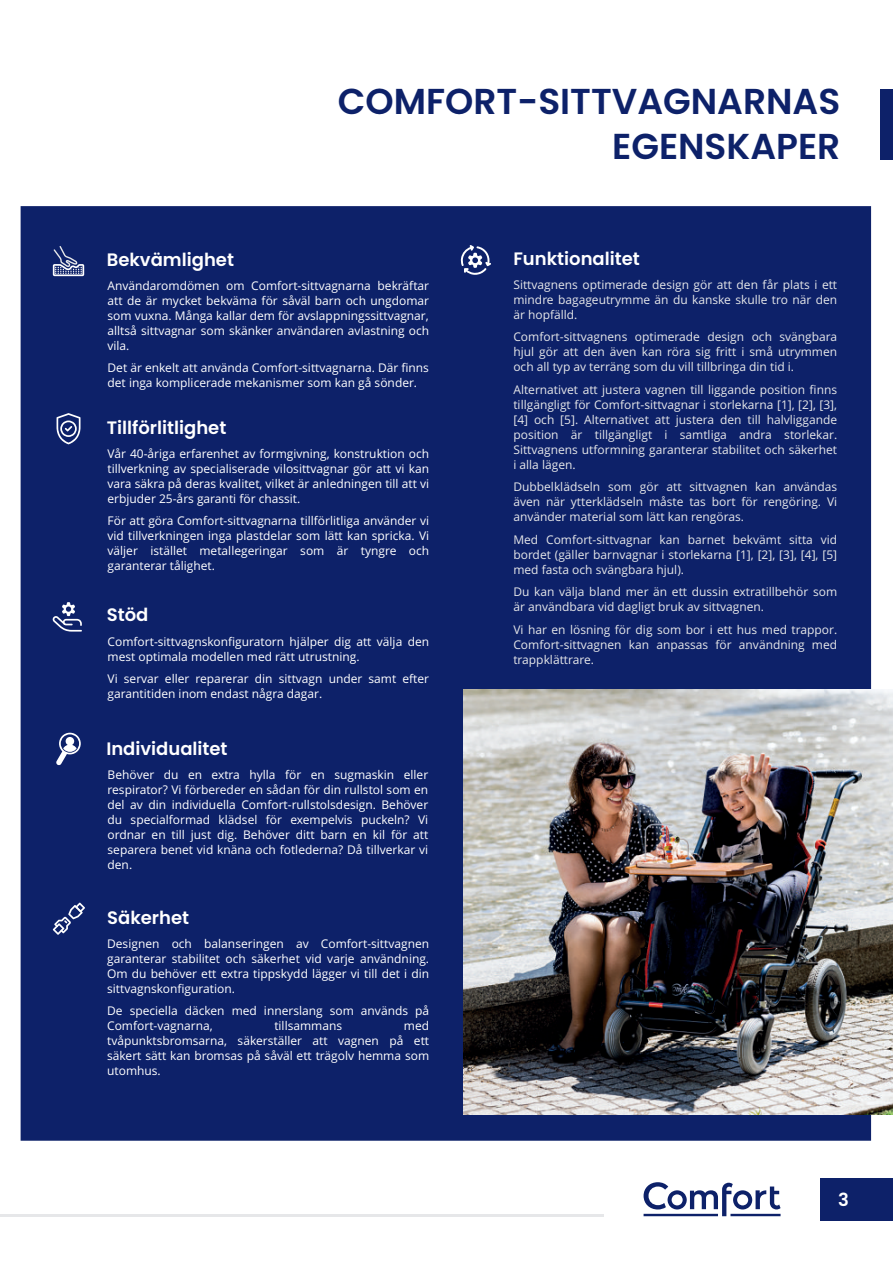
<style>
.page{position:relative;width:893px;height:1263px;background:#fff}
.page>*{position:absolute;margin:0;border:0;box-sizing:border-box;transform-origin:0 0}
.t1{font:600 36px/45px "Poppins";color:#0d2169;text-align:right}
.t2{font:600 18px "Poppins";color:#fff}
.t3{font:12px/15px "Open Sans";color:#fff;text-align:justify}
.t4{font:12px/15px "Open Sans";color:#e6e7e9;text-align:justify}
</style>
<div class="page">
<div style="left:21px;top:206px;width:850px;height:935px;background:#0d2169"></div>
<div style="left:880px;top:89px;width:13px;height:71px;background:#0d2169"></div>
<svg style="left:52px;top:245px;width:32px;height:36px"></svg>
<svg style="left:53px;top:602px;width:29px;height:30px"></svg>
<svg style="left:57px;top:413px;width:24px;height:31px"></svg>
<svg style="left:56px;top:733px;width:25px;height:32px"></svg>
<svg style="left:53px;top:902px;width:32px;height:33px"></svg>
<svg style="left:461px;top:245px;width:30px;height:30px"></svg>
<div style="left:820px;top:1178px;width:73px;height:42px;background:#0d2169"></div>
<svg style="left:644px;top:1182px;width:136px;height:34px"></svg>
<hr style="left:0;top:1214px;width:604px;height:2px;background:#e6e7e9">
<img style="left:463px;top:689px;width:430px;height:425px">
<h1 class="t1" style="left:338px;top:79px;width:504px">COMFORT-SITTVAGNARNAS<br>EGENSKAPER</h1>
<h2 class="t2" style="left:107px;top:247px;width:129px">Bekvämlighet</h2>
<p class="t3" style="left:108px;top:279px;width:323px">Användaromdömen om Comfort-sittvagnarna bekräftar att de är mycket bekväma för såväl barn och ungdomar som vuxna. Många kallar dem för avslappningssittvagnar, alltså sittvagnar som skänker användaren avlastning och vila.</p>
<p class="t3" style="left:108px;top:362px;width:323px">Det är enkelt att använda Comfort-sittvagnarna. Där finns det inga komplicerade mekanismer som kan gå sönder.</p>
<h2 class="t2" style="left:107px;top:415px;width:121px">Tillförlitlighet</h2>
<p class="t3" style="left:108px;top:447px;width:323px">Vår 40-åriga erfarenhet av formgivning, konstruktion och tillverkning av specialiserade vilosittvagnar gör att vi kan vara säkra på deras kvalitet, vilket är anledningen till att vi erbjuder 25-års garanti för chassit.</p>
<p class="t3" style="left:108px;top:515px;width:323px">För att göra Comfort-sittvagnarna tillförlitliga använder vi vid tillverkningen inga plastdelar som lätt kan spricka. Vi väljer istället metallegeringar som är tyngre och garanterar tålighet.</p>
<h2 class="t2" style="left:107px;top:602px;width:43px">Stöd</h2>
<p class="t3" style="left:108px;top:635px;width:323px">Comfort-sittvagnskonfiguratorn hjälper dig att välja den mest optimala modellen med rätt utrustning.</p>
<p class="t3" style="left:108px;top:672px;width:323px">Vi servar eller reparerar din sittvagn under samt efter garantitiden inom endast några dagar.</p>
<h2 class="t2" style="left:106px;top:736px;width:123px">Individualitet</h2>
<p class="t3" style="left:108px;top:768px;width:322px">Behöver du en extra hylla för en sugmaskin eller respirator? Vi förbereder en sådan för din rullstol som en del av din individuella Comfort-rullstolsdesign. Behöver du specialformad klädsel för exempelvis puckeln? Vi ordnar en till just dig. Behöver ditt barn en kil för att separera benet vid knäna och fotlederna? Då tillverkar vi den.</p>
<h2 class="t2" style="left:107px;top:905px;width:84px">Säkerhet</h2>
<p class="t3" style="left:107px;top:937px;width:323px">Designen och balanseringen av Comfort-sittvagnen garanterar stabilitet och säkerhet vid varje användning.<br>Om du behöver ett extra tippskydd lägger vi till det i din sittvagnskonfiguration.</p>
<p class="t3" style="left:107px;top:1004px;width:323px">De speciella däcken med innerslang som används på<br>Comfort-vagnarna,</p>
<p class="t3" style="left:107px;top:1019px;width:323px;text-indent:297px">med tvåpunktsbromsarna, säkerställer att vagnen på ett säkert sätt kan bromsas på såväl ett trägolv hemma som utomhus.</p>
<p class="t3" style="left:274px;top:1019px;width:69px">tillsammans</p>
<h2 class="t2" style="left:513px;top:246px;width:128px">Funktionalitet</h2>
<p class="t4" style="left:513px;top:278px;width:325px">Sittvagnens optimerade design gör att den får plats i ett mindre bagageutrymme än du kanske skulle tro när den är hopfälld.</p>
<p class="t4" style="left:513px;top:331px;width:325px">Comfort-sittvagnens optimerade design och svängbara hjul gör att den även kan röra sig fritt i små utrymmen och all typ av terräng som du vill tillbringa din tid i.</p>
<p class="t4" style="left:513px;top:383px;width:325px">Alternativet att justera vagnen till liggande position finns tillgängligt för Comfort-sittvagnar i storlekarna [1], [2], [3], [4] och [5]. Alternativet att justera den till halvliggande position är tillgängligt i samtliga andra storlekar.<br>Sittvagnens utformning garanterar stabilitet och säkerhet i alla lägen.</p>
<p class="t4" style="left:513px;top:481px;width:325px">Dubbelklädseln som gör att sittvagnen kan användas även när ytterklädseln måste tas bort för rengöring. Vi använder material som lätt kan rengöras.</p>
<p class="t4" style="left:513px;top:533px;width:325px">Med Comfort-sittvagnar kan barnet bekvämt sitta vid bordet (gäller barnvagnar i storlekarna [1], [2], [3], [4], [5] med fasta och svängbara hjul).</p>
<p class="t4" style="left:513px;top:586px;width:325px">Du kan välja bland mer än ett dussin extratillbehör som är användbara vid dagligt bruk av sittvagnen.</p>
<p class="t4" style="left:513px;top:623px;width:325px">Vi har en lösning för dig som bor i ett hus med trappor.<br>Comfort-sittvagnen kan anpassas för användning med trappklättrare.</p>
<h2 class="t2" style="left:838px;top:1187px;width:12px">3</h2>
</div>
